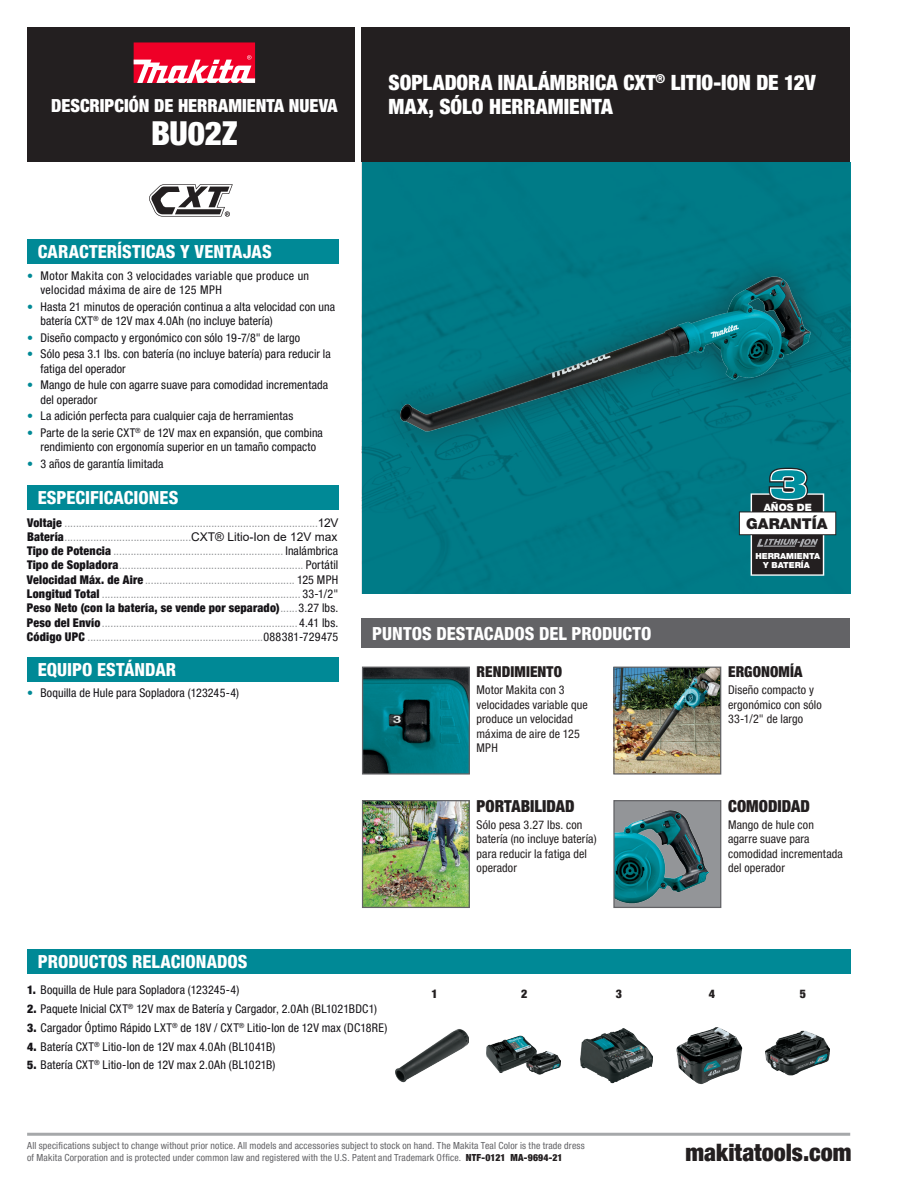
<style>
.page{position:relative;width:918px;height:1188px;background:#fff}
.page>*{position:absolute;margin:0;border:0;box-sizing:border-box;transform-origin:0 0}
.t1{font:900 condensed 33px "Helvetica Neue LT Pro";letter-spacing:-.005em;color:#fff}
.t2{font:900 condensed 24px "Helvetica Neue LT Pro";color:#231f20}
._01_-_PRODUCT_DESCRI{font:900 condensed 21px/24px "Helvetica Neue LT Pro";color:#fff}
._02_-_SECTION_HEADER{font:800 condensed 18px "Helvetica Neue LT Pro";color:#fff}
.t3{font:900 condensed 18px "Helvetica Neue LT Pro";color:#fff}
._08_-_HIGHLIGHTS_HEA{font:900 condensed 16.5px "Helvetica Neue LT Pro";letter-spacing:.005em;color:#231f20}
._08_-_HIGHLIGHTS_HEA-2{font:900 condensed 15px "Helvetica Neue LT Pro";letter-spacing:.005em;color:#231f20}
.t4{font:900 15px "Helvetica Neue";color:#231f20}
.t5{font:condensed 12px/14.4px "Helvetica Neue LT Pro";letter-spacing:.01em;color:#151317}
._04_-_SPECIFICATIONS{font:condensed 12px "Helvetica Neue LT Pro";letter-spacing:.015em;color:#939598}
._09_-_HIGHLIGHTS_BOD{font:condensed 12px/14.4px "Helvetica Neue LT Pro";letter-spacing:.01em;color:#231f20}
.t6{font:condensed 12px/14.4px "Helvetica Neue LT Pro";letter-spacing:.03em;color:#151317}
._04_-_SPECIFICATIONS-2{font:900 condensed 12px "Helvetica Neue LT Pro";letter-spacing:.015em;color:#151317}
.t7{font:900 condensed 12px "Helvetica Neue LT Pro";color:#231f20}
.t8{font:900 10.2px "Helvetica Neue";color:#fff}
.t9{font:condensed 9.75px "Helvetica Neue LT Pro";letter-spacing:.015em;color:#636366}
.t10{font:900 8.4px/9px "Helvetica Neue";color:#fff;text-align:center}
.s1{color:#008996}
.s2{font-weight:900;color:#151317}
.s3{font-family:"Arial";font-stretch:normal;color:#151317}
.s4{color:#151317}
.s5{font-weight:400;color:#939598}
.s6{font-weight:400}
.s7{font-weight:900}
.s8{font-weight:900;color:#231f20}
</style>
<div class="page">
<div style="left:27px;top:27px;width:327px;height:135px;background:#231f20"></div>
<div style="left:361px;top:27px;width:489px;height:135px;background:#231f20"></div>
<div style="left:362px;top:162px;width:488px;height:432px;background:#007b87"></div>
<hr style="left:27px;top:1133px;width:823px;height:3px;background:#939598">
<img style="left:396px;top:1029px;width:72px;height:54px">
<img style="left:487px;top:1035px;width:73px;height:40px">
<img style="left:581px;top:1028px;width:71px;height:56px">
<img style="left:676px;top:1027px;width:66px;height:58px">
<img style="left:765px;top:1030px;width:64px;height:46px">
<img style="left:364px;top:802px;width:104px;height:104px">
<div style="left:362px;top:800px;width:108px;height:108px;border:1px solid #636366"></div>
<img style="left:615px;top:669px;width:104px;height:104px">
<div style="left:613px;top:667px;width:108px;height:108px;border:1px solid #636366"></div>
<img style="left:615px;top:802px;width:104px;height:104px">
<div style="left:613px;top:800px;width:108px;height:108px;border:1px solid #636366"></div>
<img style="left:364px;top:669px;width:104px;height:104px">
<div style="left:362px;top:667px;width:108px;height:108px;border:1px solid #636366"></div>
<img style="left:393px;top:207px;width:425px;height:352px">
<div style="left:361px;top:619px;width:489px;height:29px;background:#636366"></div>
<div style="left:27px;top:949px;width:823px;height:25px;background:#008996"></div>
<div style="left:27px;top:239px;width:311px;height:25px;background:#008996"></div>
<div style="left:27px;top:485px;width:311px;height:25px;background:#008996"></div>
<div style="left:27px;top:657px;width:311px;height:24px;background:#008996"></div>
<div style="left:134px;top:42px;width:121px;height:41px;background:#ef0027"></div>
<svg style="left:134px;top:55px;width:121px;height:28px"></svg>
<svg style="left:739px;top:468px;width:97px;height:108px"></svg>
<svg style="left:149px;top:184px;width:84px;height:33px"></svg>
<p class="t3" style="left:51px;top:95px;width:288px">DESCRIPCIÓN DE HERRAMIENTA NUEVA</p>
<p class="t1" style="left:151px;top:114px;width:88px">BU02Z</p>
<p class="_01_-_PRODUCT_DESCRI" style="left:389px;top:70px;width:429px">SOPLADORA INALÁMBRICA CXT<sup>®</sup> LITIO-ION DE 12V<br>MAX, SÓLO HERRAMIENTA</p>
<p class="_02_-_SECTION_HEADER" style="left:38px;top:240px;width:235px">CARACTERÍSTICAS Y VENTAJAS</p>
<p class="t6" style="left:40px;top:268px;width:270px;text-indent:-14px"><span class="s1">•</span> Motor Makita con 3 velocidades variable que produce un velocidad máxima de aire de 125 MPH</p>
<p class="t5" style="left:40px;top:299px;width:296px;text-indent:-14px"><span class="s1">•</span> Hasta 21 minutos de operación continua a alta velocidad con una batería CXT<sup>®</sup> de 12V max 4.0Ah (no incluye batería)</p>
<p class="t5" style="left:27px;top:330px;width:275px"><span class="s1">•</span> Diseño compacto y ergonómico con sólo 19-7/8" de largo</p>
<p class="t5" style="left:40px;top:347px;width:292px;text-indent:-14px"><span class="s1">•</span> Sólo pesa 3.1 lbs. con batería (no incluye batería) para reducir la fatiga del operador</p>
<p class="t5" style="left:40px;top:378px;width:289px;text-indent:-14px"><span class="s1">•</span> Mango de hule con agarre suave para comodidad incrementada del operador</p>
<p class="t5" style="left:27px;top:409px;width:268px"><span class="s1">•</span> La adición perfecta para cualquier caja de herramientas</p>
<p class="t5" style="left:27px;top:425px;width:297px;text-align:center"><span class="s1">•</span> Parte de la serie CXT<sup>®</sup> de 12V max en expansión, que combina rendimiento con ergonomía superior en un tamaño compacto</p>
<p class="t5" style="left:27px;top:456px;width:138px"><span class="s1">•</span> 3 años de garantía limitada</p>
<p class="_02_-_SECTION_HEADER" style="left:38px;top:487px;width:142px">ESPECIFICACIONES</p>
<p class="_04_-_SPECIFICATIONS" style="left:27px;top:516px;width:313px"><span class="s2">Voltaje</span> ........................................................................................<span class="s3">12V</span></p>
<p class="_04_-_SPECIFICATIONS" style="left:27px;top:530px;width:312px"><span class="s2">Batería</span>............................................<span class="s3">CXT® Litio-Ion de 12V max</span></p>
<p class="_04_-_SPECIFICATIONS" style="left:27px;top:544px;width:313px"><span class="s2">Tipo de Potencia</span> ........................................................... <span class="s4">Inalámbrica</span></p>
<p class="_04_-_SPECIFICATIONS" style="left:27px;top:558px;width:313px"><span class="s2">Tipo de Sopladora</span>................................................................ <span class="s4">Portátil</span></p>
<p class="_04_-_SPECIFICATIONS" style="left:27px;top:572px;width:313px"><span class="s2">Velocidad Máx. de Aire</span> .................................................... <span class="s4">125 MPH</span></p>
<p class="_04_-_SPECIFICATIONS" style="left:27px;top:587px;width:313px"><span class="s2">Longitud Total</span> ..................................................................... <span class="s4">33-1/2"</span></p>
<p class="_04_-_SPECIFICATIONS-2" style="left:27px;top:601px;width:313px">Peso Neto (con la batería, se vende por separado)<span class="s5">......</span><span class="s6">3.27 lbs.</span></p>
<p class="_04_-_SPECIFICATIONS" style="left:27px;top:616px;width:313px"><span class="s2">Peso del Envío</span>.................................................................... <span class="s4">4.41 lbs.</span></p>
<p class="_04_-_SPECIFICATIONS" style="left:27px;top:630px;width:313px"><span class="s2">Código UPC</span> .............................................................<span class="s4">088381-729475</span></p>
<p class="_02_-_SECTION_HEADER" style="left:38px;top:658px;width:140px">EQUIPO ESTÁNDAR</p>
<p class="t5" style="left:27px;top:686px;width:214px"><span class="s1">•</span> Boquilla de Hule para Sopladora (123245-4)</p>
<h3 class="_02_-_SECTION_HEADER" style="left:372px;top:622px;width:281px">PUNTOS DESTACADOS DEL PRODUCTO</h3>
<p class="_08_-_HIGHLIGHTS_HEA-2" style="left:477px;top:663px;width:87px">RENDIMIENTO</p>
<p class="_09_-_HIGHLIGHTS_BOD" style="left:477px;top:683px;width:113px">Motor Makita con 3 velocidades variable que produce un velocidad máxima de aire de 125<br>MPH</p>
<p class="_08_-_HIGHLIGHTS_HEA" style="left:477px;top:796px;width:100px">PORTABILIDAD</p>
<p class="_09_-_HIGHLIGHTS_BOD" style="left:477px;top:817px;width:122px">Sólo pesa 3.27 lbs. con batería (no incluye batería) para reducir la fatiga del operador</p>
<p class="t8" style="left:764px;top:501px;width:50px">AÑOS DE</p>
<p class="t4" style="left:746px;top:515px;width:83px">GARANTÍA</p>
<p class="t10" style="left:755px;top:551px;width:66px">HERRAMIENTA<br>Y BATERÍA</p>
<p class="_08_-_HIGHLIGHTS_HEA-2" style="left:728px;top:663px;width:76px">ERGONOMÍA</p>
<p class="_09_-_HIGHLIGHTS_BOD" style="left:728px;top:683px;width:95px">Diseño compacto y ergonómico con sólo<br>33-1/2" de largo</p>
<p class="_08_-_HIGHLIGHTS_HEA" style="left:728px;top:796px;width:83px">COMODIDAD</p>
<p class="_09_-_HIGHLIGHTS_BOD" style="left:728px;top:817px;width:116px">Mango de hule con agarre suave para comodidad incrementada del operador</p>
<p class="_02_-_SECTION_HEADER" style="left:38px;top:951px;width:211px">PRODUCTOS RELACIONADOS</p>
<p class="t5" style="left:27px;top:983px;width:214px"><span class="s7">1.</span> Boquilla de Hule para Sopladora (123245-4)</p>
<p class="t5" style="left:27px;top:1002px;width:351px"><span class="s7">2.</span> Paquete Inicial CXT<sup>®</sup> 12V max de Batería y Cargador, 2.0Ah (BL1021BDC1)</p>
<p class="t5" style="left:27px;top:1020px;width:362px"><span class="s7">3.</span> Cargador Óptimo Rápido LXT<sup>®</sup> de 18V / CXT<sup>®</sup> Litio-Ion de 12V max (DC18RE)</p>
<p class="t5" style="left:27px;top:1039px;width:250px"><span class="s7">4.</span> Batería CXT<sup>®</sup> Litio-Ion de 12V max 4.0Ah (BL1041B)</p>
<p class="t5" style="left:27px;top:1058px;width:250px"><span class="s7">5.</span> Batería CXT<sup>®</sup> Litio-Ion de 12V max 2.0Ah (BL1021B)</p>
<p class="t7" style="left:432px;top:987px;width:8px">1</p>
<p class="t7" style="left:521px;top:987px;width:8px">2</p>
<p class="t7" style="left:616px;top:987px;width:8px">3</p>
<p class="t7" style="left:709px;top:987px;width:8px">4</p>
<p class="t7" style="left:800px;top:987px;width:8px">5</p>
<p class="t9" style="left:27px;top:1140px;width:559px">All specifications subject to change without prior notice. All models and accessories subject to stock on hand. The Makita Teal Color is the trade dress</p>
<p class="t9" style="left:27px;top:1151px;width:537px">of Makita Corporation and is protected under common law and registered with the U.S. Patent and Trademark Office. <span class="s8">NTF-0121 MA-9694-21</span></p>
<p class="t2" style="left:685px;top:1138px;width:167px">makitatools.com</p>
</div>
